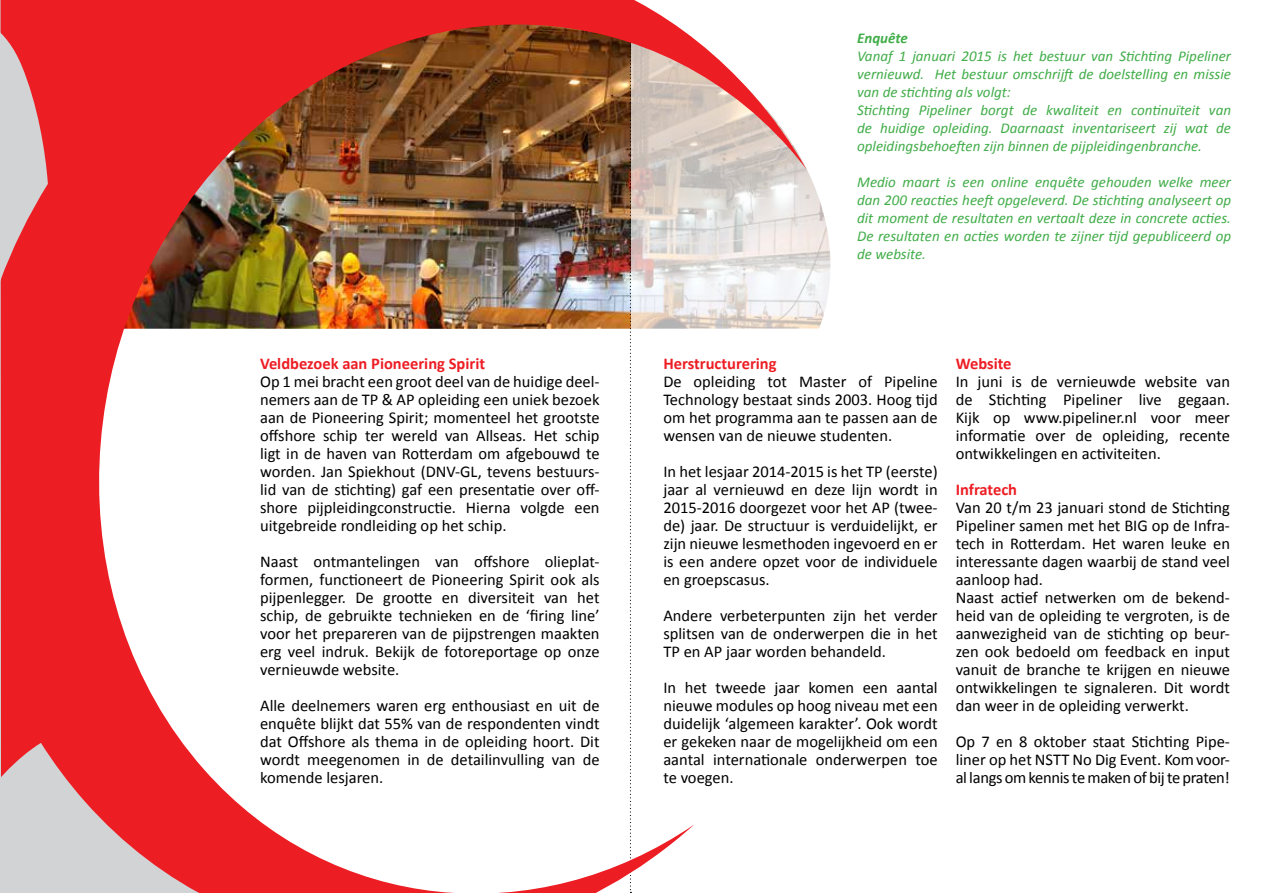
<style>
.page{position:relative;width:1263px;height:893px;background:#fff}
.page>*{position:absolute;margin:0;border:0;box-sizing:border-box;transform-origin:0 0}
.t1{font:16.5px/18px "Calibri";color:#000;text-align:justify}
.t2{font:700 16.5px "Calibri";color:#ed1d24}
.t3{font:italic 15px/18px "Calibri";color:#41ad49}
.t4{font:italic 700 15px "Calibri";letter-spacing:-.005em;color:#41ad49}
</style>
<div class="page">
<img style="left:1px;top:0;width:830px;height:893px">
<p class="t2" style="left:260px;top:352px;width:226px">Veldbezoek aan Pioneering Spirit</p>
<p class="t1" style="left:260px;top:372px;width:341px">Op 1 mei bracht een groot deel van de huidige deel&shy;nemers aan de TP &amp; AP opleiding een uniek bezoek aan de Pioneering Spirit; momenteel het grootste offshore schip ter wereld van Allseas. Het schip ligt in de haven van Rotterdam om afgebouwd te worden. Jan Spiekhout (DNV-GL, tevens bestuurs&shy;lid van de stichting) gaf een presentatie over off&shy;shore pijpleidingconstructie. Hierna volgde een uitgebreide rondleiding op het schip.</p>
<p class="t1" style="left:260px;top:552px;width:341px">Naast ontmantelingen van offshore olieplat&shy;formen, functioneert de Pioneering Spirit ook als pijpenlegger. De grootte en diversiteit van het schip, de gebruikte technieken en de ‘firing line’ voor het prepareren van de pijpstrengen maakten erg veel indruk. Bekijk de fotoreportage op onze vernieuwde website.</p>
<p class="t1" style="left:260px;top:696px;width:341px">Alle deelnemers waren erg enthousiast en uit de enquête blijkt dat 55% van de respondenten vindt dat Offshore als thema in de opleiding hoort. Dit wordt meegenomen in de detailinvulling van de komende lesjaren.</p>
<p class="t4" style="left:857px;top:27px;width:52px">Enquête</p>
<p class="t3" style="left:857px;top:46px;width:375px">Vanaf 1 januari 2015 is het bestuur van Stichting Pipeliner vernieuwd. Het bestuur omschrijft de doelstelling en missie van de stichting als volgt:<br>Stichting Pipeliner borgt de kwaliteit en continuïteit van de huidige opleiding. Daarnaast inventariseert zij wat de opleidingsbehoeften zijn binnen de pijpleidingenbranche.</p>
<p class="t3" style="left:857px;top:172px;width:375px;text-align:justify">Medio maart is een online enquête gehouden welke meer dan 200 reacties heeft opgeleverd. De stichting analyseert op dit moment de resultaten en vertaalt deze in concrete acties.<br>De resultaten en acties worden te zijner tijd gepubliceerd op de website.</p>
<p class="t2" style="left:663px;top:352px;width:115px">Herstructurering</p>
<p class="t1" style="left:663px;top:372px;width:276px">De opleiding tot Master of Pipeline Technology bestaat sinds 2003. Hoog tijd om het programma aan te passen aan de wensen van de nieuwe studenten.</p>
<p class="t1" style="left:663px;top:462px;width:276px">In het lesjaar 2014-2015 is het TP (eerste) jaar al vernieuwd en deze lijn wordt in 2015-2016 doorgezet voor het AP (twee&shy;de) jaar. De structuur is verduidelijkt, er zijn nieuwe lesmethoden ingevoerd en er is een andere opzet voor de individuele en groepscasus.</p>
<p class="t1" style="left:663px;top:606px;width:276px">Andere verbeterpunten zijn het verder splitsen van de onderwerpen die in het TP en AP jaar worden behandeld.</p>
<p class="t1" style="left:663px;top:678px;width:276px">In het tweede jaar komen een aantal nieuwe modules op hoog niveau met een duidelijk ‘algemeen karakter’. Ook wordt er gekeken naar de mogelijkheid om een aantal internationale onderwerpen toe te voegen.</p>
<p class="t2" style="left:956px;top:352px;width:57px">Website</p>
<p class="t1" style="left:956px;top:372px;width:276px">In juni is de vernieuwde website van de Stichting Pipeliner live gegaan.<br>Kijk op www.pipeliner.nl voor meer informatie over de opleiding, recente ontwikkelingen en activiteiten.</p>
<p class="t2" style="left:956px;top:478px;width:63px">Infratech</p>
<p class="t1" style="left:956px;top:498px;width:276px;text-align:left">Van 20 t/m 23 januari stond de Stichting Pipeliner samen met het BIG op de Infra&shy;tech in Rotterdam. Het waren leuke en interessante dagen waarbij de stand veel aanloop had.<br>Naast actief netwerken om de bekend&shy;heid van de opleiding te vergroten, is de aanwezigheid van de stichting op beur&shy;zen ook bedoeld om feedback en input vanuit de branche te krijgen en nieuwe ontwikkelingen te signaleren. Dit wordt dan weer in de opleiding verwerkt.</p>
<p class="t1" style="left:956px;top:732px;width:276px">Op 7 en 8 oktober staat Stichting Pipe&shy;liner op het NSTT No Dig Event. Kom voor&shy;al langs om kennis te maken of bij te praten!</p>
</div>
